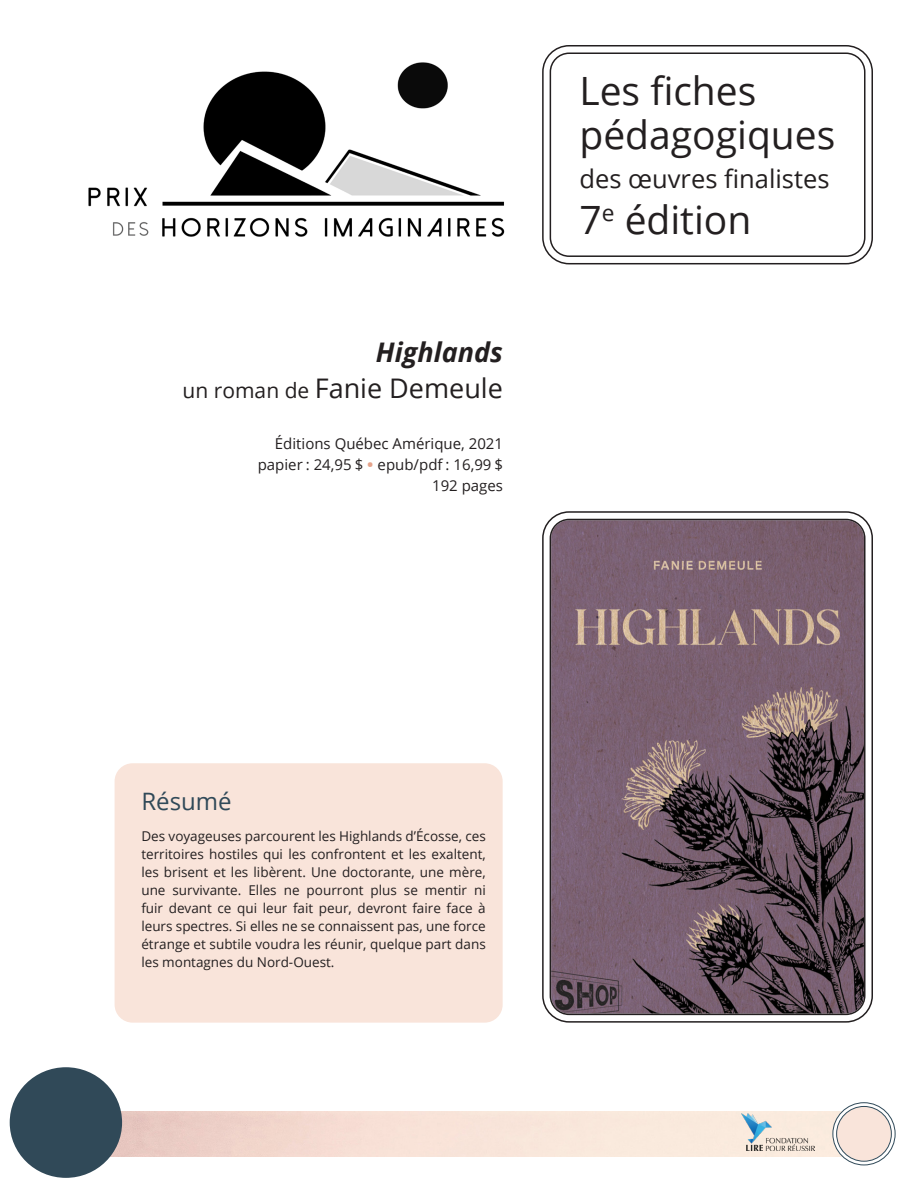
<style>
.page{position:relative;width:918px;height:1188px;background:#fff}
.page>*{position:absolute;margin:0;border:0;box-sizing:border-box;transform-origin:0 0}
.infos{font:39px/43.5px "Open Sans";color:#231f20}
.t1{font:27px "Open Sans";color:#231f20}
.t2{font:italic 700 27px "Open Sans";color:#231f20}
.infos-2{font:25.5px "Open Sans";color:#231f20}
.Sous-titre{font:24px "Open Sans";color:#304958}
.Infos_éditeur{font:15px/21px "Open Sans";color:#231f20;text-align:right}
.Texte_courant{font:13.5px/18px "Open Sans";color:#231f20;text-align:justify}
.s1{font-size:21px}
.s2{font-weight:700;color:#e5a38b}
</style>
<div class="page">
<img style="left:111px;top:1112px;width:737px;height:44px">
<div style="left:10px;top:1067px;width:112px;height:111px;background:#304958;border-radius:50%"></div>
<div style="left:837px;top:1106px;width:54px;height:55px;background:#f9e4da;border-radius:50%"></div>
<div style="left:832px;top:1102px;width:64px;height:63px;border:4px solid #fff;border-radius:50%"></div>
<div style="left:832px;top:1102px;width:64px;height:63px;border:1px solid #304958;border-radius:50%"></div>
<div style="left:836px;top:1106px;width:56px;height:56px;border:1px solid #304958;border-radius:50%"></div>
<img style="left:742px;top:1114px;width:72px;height:37px">
<img style="left:88px;top:62px;width:417px;height:175px">
<div style="left:542px;top:45px;width:331px;height:219px;border:2px solid #231f20;border-radius:26px"></div>
<div style="left:550px;top:52px;width:316px;height:205px;border:2px solid #231f20;border-radius:19px"></div>
<div style="left:115px;top:763px;width:388px;height:260px;background:#f9e4da;border-radius:18px"></div>
<img style="left:551px;top:520px;width:313px;height:494px">
<div style="left:542px;top:511px;width:331px;height:512px;border:2px solid #231f20;border-radius:26px"></div>
<div style="left:550px;top:519px;width:316px;height:496px;border:2px solid #231f20;border-radius:19px"></div>
<p class="t2" style="left:376px;top:333px;width:129px">Highlands</p>
<p class="t1" style="left:183px;top:370px;width:322px"><span class="s1">un roman de</span> Fanie Demeule</p>
<p class="Infos_éditeur" style="left:258px;top:432px;width:247px">Éditions Québec Amérique, 2021 papier : 24,95 $ <span class="s2">•</span> epub/pdf : 16,99 $<br>192 pages</p>
<p class="infos" style="left:579px;top:68px;width:257px">Les fiches pédagogiques</p>
<p class="infos-2" style="left:579px;top:161px;width:252px">des œuvres finalistes</p>
<p class="infos" style="left:579px;top:197px;width:173px">7<sup>e</sup> édition</p>
<p class="Sous-titre" style="left:141px;top:785px;width:92px">Résumé</p>
<p class="Texte_courant" style="left:141px;top:827px;width:346px">Des voyageuses parcourent les Highlands d’Écosse, ces territoires hostiles qui les confrontent et les exaltent, les brisent et les libèrent. Une doctorante, une mère, une survivante. Elles ne pourront plus se mentir ni fuir devant ce qui leur fait peur, devront faire face à leurs spectres. Si elles ne se connaissent pas, une force étrange et subtile voudra les réunir, quelque part dans les montagnes du Nord-Ouest.</p>
</div>
